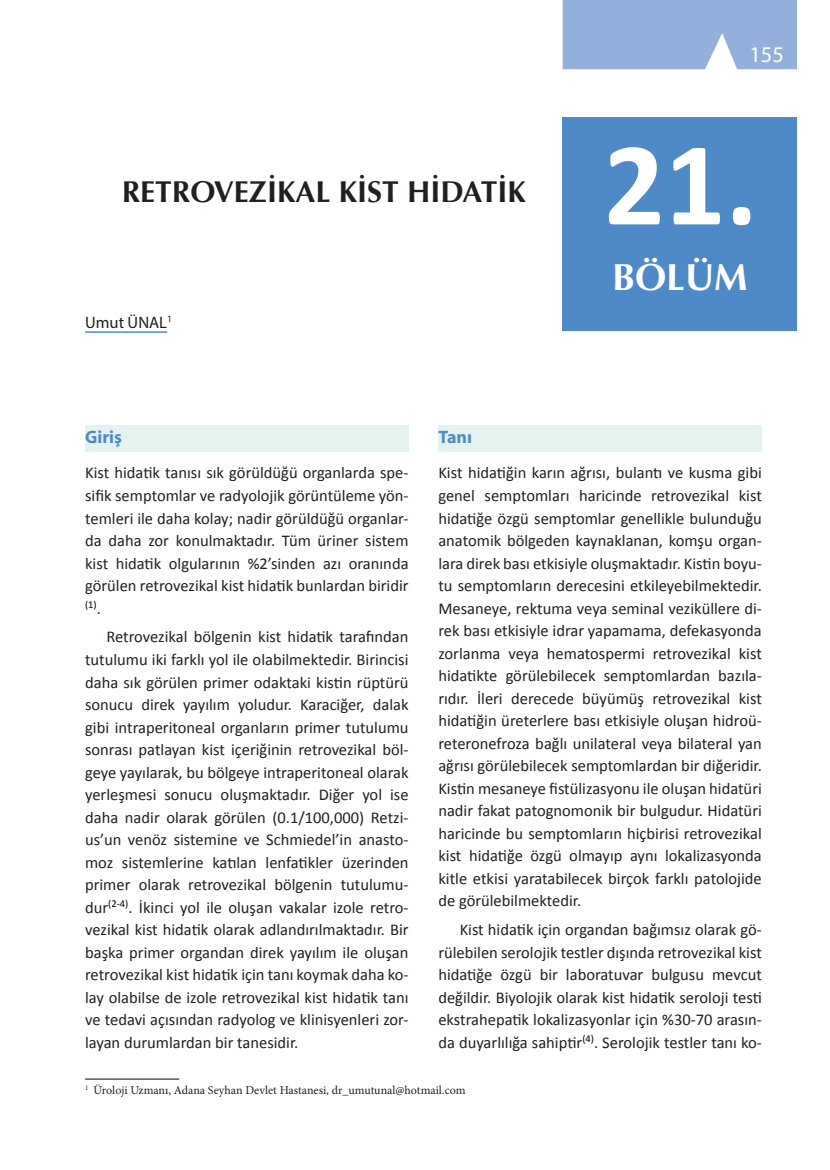
<style>
.page{position:relative;width:830px;height:1170px;background:#fff}
.page>*{position:absolute;margin:0;border:0;box-sizing:border-box;transform-origin:0 0}
.t1{font:700 120px "Calibri";color:#fff}
.t2{font:700 37.5px "Optima LT";color:#fff}
.t3{font:700 30px "Optima LT";color:#231f20}
.t4{font:22.5px "Myriad Pro";color:#fff}
.t5{font:700 18px "Myriad Pro";color:#4f8ac8}
.t6{font:16.5px/22.5px "Calibri";color:#231f20;text-align:justify}
.t7{font:16.5px "Myriad Pro";color:#231f20}
.t8{font:12px "Minion Pro";letter-spacing:-.005em;color:#231f20}
.t9{font:10.5px "Calibri";color:#000001}
.s1{font-size:16.5px;color:#231f20}
</style>
<div class="page">
<div style="left:562px;top:0;width:234px;height:69px;background:#92b0db"></div>
<div style="left:562px;top:117px;width:234px;height:214px;background:#4f8ac8"></div>
<hr style="left:85px;top:1078px;width:94px;height:1px;background:#231f20">
<hr style="left:85px;top:331px;width:82px;height:2px;background:#4f8ac8">
<div style="left:85px;top:425px;width:323px;height:27px;background:#e5f3f0"></div>
<div style="left:438px;top:425px;width:323px;height:27px;background:#e5f3f0"></div>
<h3 class="t3" style="left:122px;top:174px;width:405px">RETROVEZİKAL KİST HİDATİK</h3>
<p class="t7" style="left:85px;top:312px;width:88px">Umut ÜNAL<sup>1</sup></p>
<h3 class="t4" style="left:749px;top:41px;width:36px">155</h3>
<h1 class="t1" style="left:603px;top:108px;width:155px">21.</h1>
<h2 class="t2" style="left:611px;top:255px;width:137px">BÖLÜM</h2>
<p class="t5" style="left:85px;top:425px;width:38px">Giriş</p>
<p class="t6" style="left:85px;top:462px;width:325px">Kist hidatik tanısı sık görüldüğü organlarda spe&shy;sifik semptomlar ve radyolojik görüntüleme yön&shy;temleri ile daha kolay; nadir görüldüğü organlar&shy;da daha zor konulmaktadır. Tüm üriner sistem kist hidatik olgularının %2’sinden azı oranında görülen retrovezikal kist hidatik bunlardan biridir</p>
<p class="t9" style="left:85px;top:597px;width:17px">(1)<span class="s1">.</span></p>
<p class="t6" style="left:85px;top:625px;width:325px;text-indent:21px">Retrovezikal bölgenin kist hidatik tarafından tutulumu iki farklı yol ile olabilmektedir. Birincisi daha sık görülen primer odaktaki kistin rüptürü sonucu direk yayılım yoludur. Karaciğer, dalak gibi intraperitoneal organların primer tutulumu sonrası patlayan kist içeriğinin retrovezikal böl&shy;geye yayılarak, bu bölgeye intraperitoneal olarak yerleşmesi sonucu oluşmaktadır. Diğer yol ise daha nadir olarak görülen (0.1/100,000) Retzi&shy;us’un venöz sistemine ve Schmiedel’in anasto&shy;moz sistemlerine katılan lenfatikler üzerinden primer olarak retrovezikal bölgenin tutulumu&shy;dur<sup>(2-4)</sup>. İkinci yol ile oluşan vakalar izole retro&shy;vezikal kist hidatik olarak adlandırılmaktadır. Bir başka primer organdan direk yayılım ile oluşan retrovezikal kist hidatik için tanı koymak daha ko&shy;lay olabilse de izole retrovezikal kist hidatik tanı ve tedavi açısından radyolog ve klinisyenleri zor&shy;layan durumlardan bir tanesidir.</p>
<p class="t5" style="left:438px;top:425px;width:35px">Tanı</p>
<p class="t6" style="left:438px;top:462px;width:325px">Kist hidatiğin karın ağrısı, bulantı ve kusma gibi genel semptomları haricinde retrovezikal kist hidatiğe özgü semptomlar genellikle bulunduğu anatomik bölgeden kaynaklanan, komşu organ&shy;lara direk bası etkisiyle oluşmaktadır. Kistin boyu&shy;tu semptomların derecesini etkileyebilmektedir.<br>Mesaneye, rektuma veya seminal veziküllere di&shy;rek bası etkisiyle idrar yapamama, defekasyonda zorlanma veya hematospermi retrovezikal kist hidatikte görülebilecek semptomlardan bazıla&shy;rıdır. İleri derecede büyümüş retrovezikal kist hidatiğin üreterlere bası etkisiyle oluşan hidroü&shy;reteronefroza bağlı unilateral veya bilateral yan ağrısı görülebilecek semptomlardan bir diğeridir.<br>Kistin mesaneye fistülizasyonu ile oluşan hidatüri nadir fakat patognomonik bir bulgudur. Hidatüri haricinde bu semptomların hiçbirisi retrovezikal kist hidatiğe özgü olmayıp aynı lokalizasyonda kitle etkisi yaratabilecek birçok farklı patolojide de görülebilmektedir.</p>
<p class="t6" style="left:438px;top:918px;width:325px;text-indent:21px">Kist hidatik için organdan bağımsız olarak gö&shy;rülebilen serolojik testler dışında retrovezikal kist hidatiğe özgü bir laboratuvar bulgusu mevcut değildir. Biyolojik olarak kist hidatik seroloji testi ekstrahepatik lokalizasyonlar için %30-70 arasın&shy;da duyarlılığa sahiptir<sup>(4)</sup>. Serolojik testler tanı ko-</p>
<p class="t8" style="left:85px;top:1082px;width:382px"><sup>1</sup> Üroloji Uzmanı, Adana Seyhan Devlet Hastanesi, dr_umutunal@hotmail.com</p>
</div>
